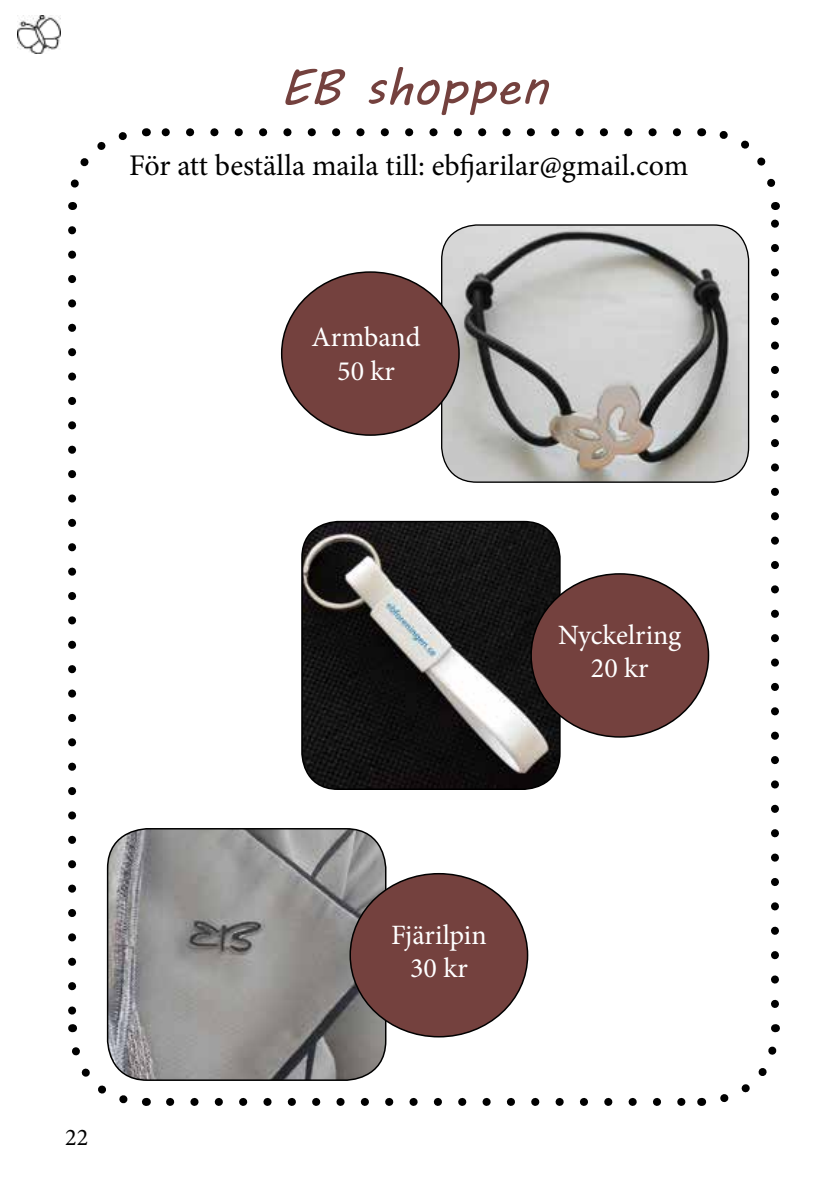
<style>
.page{position:relative;width:840px;height:1191px;background:#fff}
.page>*{position:absolute;margin:0;border:0;box-sizing:border-box;transform-origin:0 0}
.t1{font:50px "MV Boli";color:#74413e}
.t2{font:30px "Minion Pro";color:#000}
.t3{font:28px/33.6px "Minion Pro";color:#fff;text-align:center}
.t4{font:24px "Minion Pro";color:#000}
</style>
<div class="page">
<svg style="left:68px;top:230px;width:8px;height:785px"></svg>
<svg style="left:170px;top:1098px;width:516px;height:8px"></svg>
<svg style="left:771px;top:219px;width:7px;height:785px"></svg>
<svg style="left:161px;top:128px;width:515px;height:8px"></svg>
<svg style="left:68px;top:132px;width:59px;height:78px"></svg>
<svg style="left:72px;top:1041px;width:75px;height:65px"></svg>
<svg style="left:720px;top:1024px;width:60px;height:79px"></svg>
<svg style="left:700px;top:128px;width:76px;height:59px"></svg>
<img style="left:441px;top:225px;width:307px;height:257px">
<div style="left:441px;top:224px;width:307px;height:259px;border:1px solid #000;border-radius:35px"></div>
<img style="left:302px;top:521px;width:257px;height:268px">
<div style="left:301px;top:521px;width:259px;height:269px;border:2px solid #000;border-radius:36px"></div>
<img style="left:108px;top:828px;width:277px;height:252px">
<div style="left:107px;top:828px;width:279px;height:253px;border:2px solid #000;border-radius:40px"></div>
<div style="left:281px;top:272px;width:178px;height:163px;background:#74413e;border-radius:50%"></div>
<div style="left:531px;top:574px;width:177px;height:163px;background:#74413e;border-radius:50%"></div>
<div style="left:350px;top:873px;width:177px;height:163px;background:#74413e;border-radius:50%"></div>
<img style="left:17px;top:16px;width:43px;height:37px">
<h1 class="t1" style="left:280px;top:52px;width:270px">EB shoppen</h1>
<p class="t2" style="left:129px;top:145px;width:560px">För att beställa maila till: ebfjarilar@gmail.com</p>
<p class="t3" style="left:311px;top:321px;width:110px">Armband<br>50 kr</p>
<p class="t3" style="left:558px;top:618px;width:125px">Nyckelring<br>20 kr</p>
<p class="t4" style="left:65px;top:1120px;width:25px">22</p>
<p class="t3" style="left:391px;top:918px;width:97px">Fjärilpin<br>30 kr</p>
</div>
